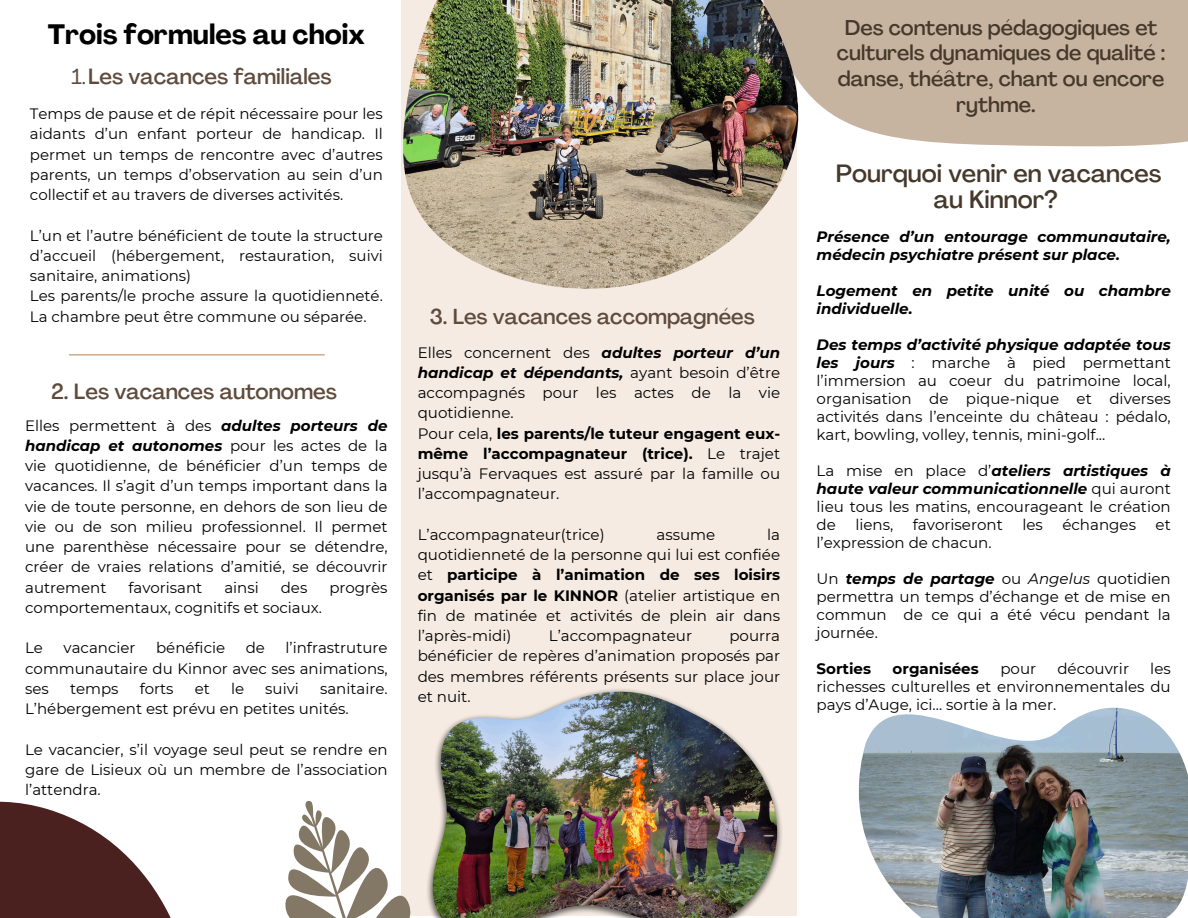
<style>
.page{position:relative;width:1188px;height:918px;background:#fff}
.page>*{position:absolute;margin:0;border:0;box-sizing:border-box;transform-origin:0 0}
.t1{font:700 27.75px "Agrandir";color:#000}
.t2{font:500 24.75px/25.8px "Agrandir";color:#46392b;text-align:center}
.t3{font:500 21.75px "Agrandir";color:#5e4b3d}
.t4{font:500 21.45px "Agrandir";color:#5e4b3d}
.t5{font:500 21.15px/25.8px "Agrandir";color:#46392b;text-align:center}
.t6{font:15px/20.2px "Montserrat";color:#000;text-align:justify}
.t7{font:italic 700 15px/18px "Montserrat";color:#000}
.t8{font:700 15px "Montserrat";color:#000}
.s1{font-weight:400}
.s2{font-weight:700;font-style:italic}
.s3{font-weight:700}
.s4{font-style:italic}
</style>
<div class="page">
<div style="left:401px;top:0;width:396px;height:916px;background:#f6ebe2"></div>
<svg style="left:0;top:801px;width:171px;height:117px;fill:#4a211e"></svg>
<div style="left:799px;top:0;width:389px;height:147px;background:#c6b4a0"></div>
<hr style="left:69px;top:354px;width:256px;height:1px;background:#ba8f67">
<svg style="left:285px;top:800px;width:126px;height:118px"></svg>
<img style="left:403px;top:0;width:396px;height:289px">
<img style="left:427px;top:689px;width:355px;height:227px">
<img style="left:433px;top:691px;width:344px;height:227px">
<img style="left:859px;top:707px;width:329px;height:211px">
<p class="t1" style="left:48px;top:24px;width:318px">Trois formules au choix</p>
<p class="t3" style="left:71px;top:67px;width:262px"><span class="s1">1.</span>Les vacances familiales</p>
<p class="t6" style="left:30px;top:104px;width:354px">Temps de pause et de répit nécessaire pour les aidants d’un enfant porteur de handicap. Il permet un temps de rencontre avec d’autres parents, un temps d’observation au sein d’un collectif et au travers de diverses activités.</p>
<p class="t6" style="left:30px;top:225px;width:354px">L’un et l’autre bénéficient de toute la structure d’accueil (hébergement, restauration, suivi sanitaire, animations)</p>
<p class="t6" style="left:30px;top:286px;width:354px">Les parents/le proche assure la quotidienneté.<br>La chambre peut être commune ou séparée.</p>
<p class="t3" style="left:51px;top:383px;width:287px">2. Les vacances autonomes</p>
<p class="t6" style="left:25px;top:415px;width:364px">Elles permettent à des <span class="s2">adultes porteurs de handicap et autonomes</span> pour les actes de la vie quotidienne, de bénéficier d’un temps de vacances. Il s’agit d’un temps important dans la vie de toute personne, en dehors de son lieu de vie ou de son milieu professionnel. Il permet une parenthèse nécessaire pour se détendre, créer de vraies relations d’amitié, se découvrir autrement</p>
<p class="t6" style="left:128px;top:577px;width:75px">favorisant</p>
<p class="t6" style="left:224px;top:577px;width:36px">ainsi</p>
<p class="t6" style="left:281px;top:577px;width:28px">des</p>
<p class="t6" style="left:329px;top:577px;width:60px">progrès</p>
<p class="t6" style="left:25px;top:597px;width:298px">comportementaux, cognitifs et sociaux.</p>
<p class="t6" style="left:25px;top:638px;width:19px">Le</p>
<p class="t6" style="left:64px;top:638px;width:73px">vacancier</p>
<p class="t6" style="left:156px;top:638px;width:71px">bénéficie</p>
<p class="t6" style="left:246px;top:638px;width:21px">de</p>
<p class="t6" style="left:25px;top:638px;width:364px;text-indent:260px">l’infrastruture communautaire du Kinnor avec ses animations, ses</p>
<p class="t6" style="left:70px;top:678px;width:50px">temps</p>
<p class="t6" style="left:140px;top:678px;width:35px">forts</p>
<p class="t6" style="left:195px;top:678px;width:17px">et</p>
<p class="t6" style="left:231px;top:678px;width:15px">le</p>
<p class="t6" style="left:265px;top:678px;width:35px">suivi</p>
<p class="t6" style="left:25px;top:678px;width:364px;text-indent:295px">sanitaire.<br>L’hébergement est prévu en petites unités.</p>
<h3 class="t6" style="left:25px;top:739px;width:364px">Le vacancier, s’il voyage seul peut se rendre en gare de Lisieux où un membre de l’association l’attendra.</h3>
<p class="t4" style="left:430px;top:308px;width:326px">3. Les vacances accompagnées</p>
<p class="t6" style="left:418px;top:342px;width:364px">Elles concernent des <span class="s2">adultes porteur d’un handicap et dépendants,</span> ayant besoin d’être accompagnés pour les actes de la vie quotidienne.</p>
<p class="t6" style="left:418px;top:423px;width:364px">Pour cela, <span class="s3">les parents/le tuteur engagent eux&shy;même l’accompagnateur (trice).</span> Le trajet jusqu’à Fervaques est assuré par la famille ou l’accompagnateur.</p>
<h3 class="t6" style="left:418px;top:524px;width:188px">L’accompagnateur(trice)</h3>
<h3 class="t6" style="left:657px;top:524px;width:60px">assume</h3>
<h3 class="t6" style="left:418px;top:524px;width:364px;text-indent:350px">la quotidienneté de la personne qui lui est confiée et <span class="s3">participe à l’animation de ses loisirs organisés par le KINNOR</span> (atelier artistique en fin de matinée et activités de plein air dans l’après-midi)</h3>
<h3 class="t6" style="left:549px;top:626px;width:145px">L’accompagnateur</h3>
<h3 class="t6" style="left:418px;top:626px;width:364px;text-indent:312px">pourra bénéficier de repères d’animation proposés par des membres référents présents sur place jour et nuit.</h3>
<p class="t5" style="left:837px;top:16px;width:330px">Des contenus pédagogiques et culturels dynamiques de qualité : danse, théâtre, chant ou encore rythme.</p>
<h1 class="t2" style="left:836px;top:163px;width:327px">Pourquoi venir en vacances au Kinnor?</h1>
<p class="t7" style="left:817px;top:228px;width:356px">Présence d’un entourage communautaire, médecin psychiatre présent sur place.</p>
<p class="t7" style="left:817px;top:282px;width:356px">Logement en petite unité ou chambre individuelle.</p>
<p class="t6" style="left:817px;top:336px;width:356px;line-height:18px"><span class="s2">Des temps d’activité physique adaptée tous les jours</span> : marche à pied permettant l’immersion au coeur du patrimoine local, organisation de pique-nique et diverses activités dans l’enceinte du château : pédalo, kart, bowling, volley, tennis, mini-golf...</p>
<p class="t6" style="left:817px;top:462px;width:356px;line-height:18px">La mise en place d’<span class="s2">ateliers artistiques à haute valeur communicationnelle</span> qui auront lieu tous les matins, encourageant le création de</p>
<p class="t6" style="left:855px;top:515px;width:39px">liens,</p>
<p class="t6" style="left:913px;top:515px;width:91px">favoriseront</p>
<p class="t6" style="left:1022px;top:515px;width:22px">les</p>
<p class="t6" style="left:1062px;top:515px;width:75px">échanges</p>
<p class="t6" style="left:1156px;top:515px;width:17px">et</p>
<p class="t6" style="left:817px;top:533px;width:176px">l’expression de chacun.</p>
<h5 class="t6" style="left:817px;top:570px;width:356px;line-height:18px">Un <span class="s2">temps de partage</span> ou <span class="s4">Angelus</span> quotidien permettra un temps d’échange et de mise en commun de ce qui a été vécu pendant la journée.</h5>
<h5 class="t8" style="left:817px;top:660px;width:56px">Sorties</h5>
<h5 class="t8" style="left:893px;top:660px;width:88px">organisées</h5>
<h5 class="t6" style="left:1000px;top:659px;width:37px">pour</h5>
<h5 class="t6" style="left:1057px;top:659px;width:73px">découvrir</h5>
<h5 class="t6" style="left:817px;top:660px;width:356px;line-height:18px;text-indent:334px">les richesses culturelles et environnementales du pays d’Auge, ici... sortie à la mer.</h5>
</div>
